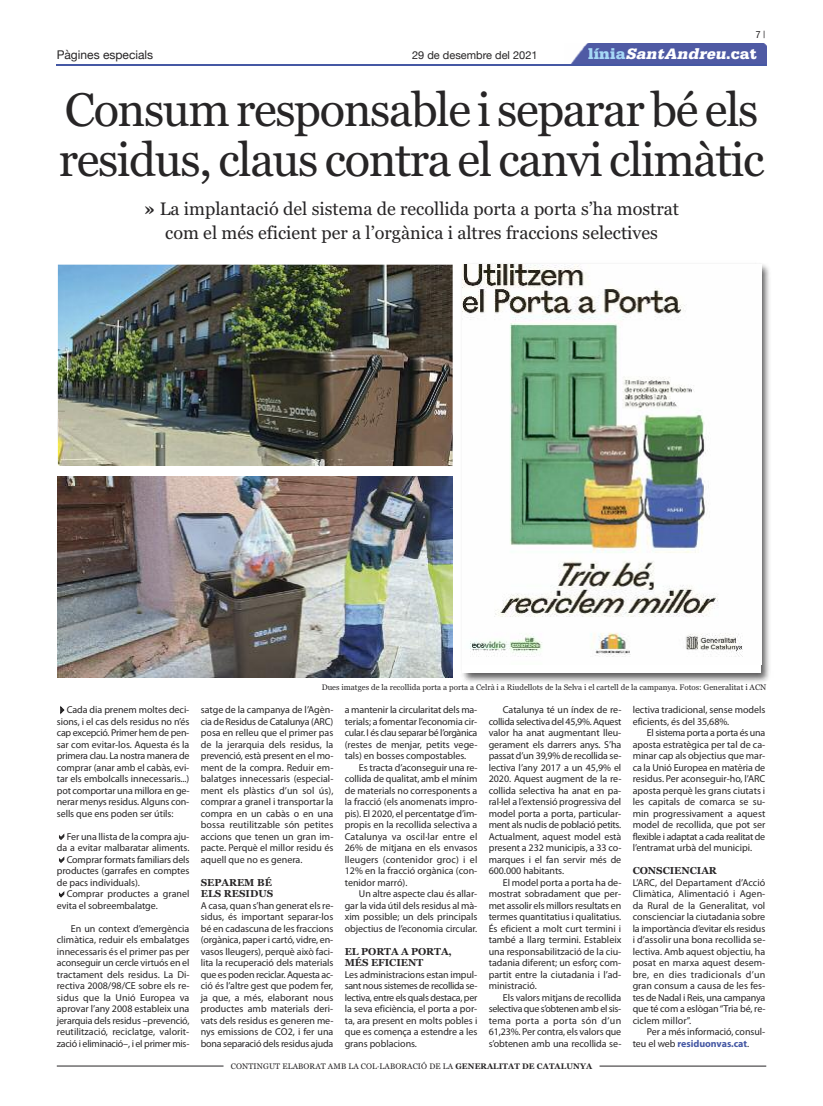
<style>
.page{position:relative;width:823px;height:1106px;background:#fff}
.page>*{position:absolute;margin:0;border:0;box-sizing:border-box;transform-origin:0 0}
.t1{font:47px/50px "Georgia";letter-spacing:-.03em;color:#272526}
.t2{font:18px/24px "Georgia";color:#272526;text-align:center}
.t3{font:italic 900 16px "Serifa";color:#fff}
.t4{font:12px "Helvetica Neue";color:#272526}
.t5{font:11px "Helvetica Neue";color:#272526}
.t6{font:10px/11.5px "Myriad Pro";letter-spacing:-.005em;color:#272526;text-align:justify}
.t7{font:700 10px/11.5px "Georgia";letter-spacing:-.005em;color:#272526}
.t8{font:condensed 10px "Helvetica Neue LT Std";color:#272526}
.t9{font:8px "Georgia";color:#272526}
.s1{font-style:normal;color:#a6d8f6}
.s2{font-style:normal}
.s3{font-weight:700}
.s4{font-weight:700;color:#4558a4}
</style>
<div class="page">
<div style="left:570px;top:44px;width:195px;height:20px;background:#4f5aa4"></div>
<hr style="left:57px;top:64px;width:708px;height:1px;background:#4558a4">
<img style="left:58px;top:265px;width:394px;height:201px">
<hr style="left:57px;top:1065px;width:166px;height:1px;background:#272526">
<hr style="left:599px;top:1065px;width:166px;height:1px;background:#272526">
<img style="left:58px;top:476px;width:394px;height:201px">
<img style="left:462px;top:263px;width:307px;height:420px">
<div style="left:462px;top:265px;width:298px;height:408px;background:#fff"></div>
<img style="left:462px;top:265px;width:281px;height:392px">
<p class="t4" style="left:57px;top:47px;width:98px">Pàgines especials</p>
<p class="t8" style="left:755px;top:31px;width:11px">7|</p>
<p class="t5" style="left:412px;top:48px;width:127px">29 de desembre del 2021</p>
<h3 class="t3" style="left:587px;top:48px;width:170px"><span class="s1">l í n i a</span> SantAndreu<span class="s2">. c a t</span></h3>
<h1 class="t1" style="left:59px;top:84px;width:706px">Consum responsable i separar bé els residus, claus contra el canvi climàtic</h1>
<h2 class="t2" style="left:144px;top:197px;width:536px"><span class="s3">»</span> La implantació del sistema de recollida porta a porta s’ha mostrat com el més eficient per a l’orgànica i altres fraccions selectives</h2>
<p class="t6" style="left:57px;top:705px;width:134px">✔Cada dia prenem moltes deci&shy;sions, i el cas dels residus no n’és cap excepció. Primer hem de pen&shy;sar com evitar-los. Aquesta és la primera clau. La nostra manera de comprar (anar amb el cabàs, evi&shy;tar els embolcalls innecessaris...) pot comportar una millora en ge&shy;nerar menys residus. Alguns con&shy;sells que ens poden ser útils:</p>
<p class="t6" style="left:67px;top:831px;width:124px">Fer una llista de la compra aju-</p>
<p class="t6" style="left:57px;top:843px;width:134px">da a evitar malbaratar aliments.</p>
<p class="t6" style="left:67px;top:854px;width:124px">Comprar formats familiars dels</p>
<p class="t6" style="left:57px;top:866px;width:134px">productes (garrafes en comptes</p>
<p class="t6" style="left:57px;top:877px;width:85px">de pacs individuals).</p>
<p class="t6" style="left:67px;top:889px;width:124px">Comprar productes a granel</p>
<p class="t6" style="left:57px;top:900px;width:102px">evita el sobreembalatge.</p>
<p class="t6" style="left:57px;top:923px;width:134px;text-indent:14px">En un context d’emergència climàtica, reduir els embalatges innecessaris és el primer pas per aconseguir un cercle virtuós en el tractament dels residus. La Di&shy;rectiva 2008/98/CE sobre els re&shy;sidus que la Unió Europea va aprovar l’any 2008 estableix una jerarquia dels residus –prevenció, reutilització, reciclatge, valorit&shy;zació i eliminació–, i el primer mis-</p>
<p class="t9" style="left:321px;top:682px;width:446px">Dues imatges de la recollida porta a porta a Celrà i a Riudellots de la Selva i el cartell de la campanya. Fotos: Generalitat i ACN</p>
<p class="t6" style="left:201px;top:705px;width:134px">satge de la campanya de l’Agèn&shy;cia de Residus de Catalunya (ARC) posa en relleu que el primer pas de la jerarquia dels residus, la prevenció, està present en el mo&shy;ment de la compra. Reduir em&shy;balatges innecessaris (especial&shy;ment els plàstics d’un sol ús), comprar a granel i transportar la compra en un cabàs o en una bossa reutilitzable són petites accions que tenen un gran im&shy;pacte. Perquè el millor residu és aquell que no es genera.</p>
<p class="t7" style="left:201px;top:876px;width:74px">SEPAREM BÉ<br>ELS RESIDUS</p>
<p class="t6" style="left:201px;top:900px;width:134px">A casa, quan s’han generat els re&shy;sidus, és important separar-los bé en cadascuna de les fraccions (orgànica, paper i cartó, vidre, en&shy;vasos lleugers), perquè això faci&shy;lita la recuperació dels materials que es poden reciclar. Aquesta ac&shy;ció és l’altre gest que podem fer, ja que, a més, elaborant nous productes amb materials deri&shy;vats dels residus es generen me&shy;nys emissions de CO2, i fer una bona separació dels residus ajuda</p>
<p class="t6" style="left:344px;top:705px;width:134px">a mantenir la circularitat dels ma&shy;terials; a fomentar l’economia cir&shy;cular. I és clau separar bé l’orgànica (restes de menjar, petits vege&shy;tals) en bosses compostables.</p>
<p class="t6" style="left:344px;top:762px;width:134px;text-indent:14px">Es tracta d’aconseguir una re&shy;collida de qualitat, amb el mínim de materials no corresponents a la fracció (els anomenats impro&shy;pis). El 2020, el percentatge d’im&shy;propis en la recollida selectiva a Catalunya va oscil·lar entre el 26% de mitjana en els envasos lleugers (contenidor groc) i el 12% en la fracció orgànica (con&shy;tenidor marró).</p>
<p class="t6" style="left:344px;top:889px;width:134px;text-indent:14px">Un altre aspecte clau és allar&shy;gar la vida útil dels residus al mà&shy;xim possible; un dels principals objectius de l’economia circular.</p>
<p class="t7" style="left:344px;top:945px;width:108px">EL PORTA A PORTA,<br>MÉS EFICIENT</p>
<p class="t6" style="left:344px;top:969px;width:134px">Les administracions estan impul&shy;sant nous sistemes de recollida se&shy;lectiva, entre els quals destaca, per la seva eficiència, el porta a por&shy;ta, ara present en molts pobles i que es comença a estendre a les grans poblacions.</p>
<p class="t6" style="left:488px;top:705px;width:134px;text-indent:14px">Catalunya té un índex de re&shy;collida selectiva del 45,9%. Aquest valor ha anat augmentant lleu&shy;gerament els darrers anys. S’ha passat d’un 39,9% de recollida se&shy;lectiva l’any 2017 a un 45,9% el 2020. Aquest augment de la re&shy;collida selectiva ha anat en pa&shy;ral·lel a l’extensió progressiva del model porta a porta, particular&shy;ment als nuclis de població petits.<br>Actualment, aquest model està present a 232 municipis, a 33 co&shy;marques i el fan servir més de 600.000 habitants.</p>
<p class="t6" style="left:488px;top:877px;width:134px;text-indent:14px">El model porta a porta ha de&shy;mostrat sobradament que per&shy;met assolir els millors resultats en termes quantitatius i qualitatius.<br>És eficient a molt curt termini i també a llarg termini. Estableix una responsabilització de la ciu&shy;tadania diferent; un esforç com&shy;partit entre la ciutadania i l’ad&shy;ministració.</p>
<p class="t6" style="left:488px;top:992px;width:134px;text-indent:14px">Els valors mitjans de recollida selectiva que s’obtenen amb el sis&shy;tema porta a porta són d’un 61,23%. Per contra, els valors que s’obtenen amb una recollida se-</p>
<p class="t9" style="left:231px;top:1061px;width:362px">CONTINGUT ELABORAT AMB LA COL·LABORACIÓ DE LA <span class="s3">GENERALITAT DE CATALUNYA</span></p>
<p class="t6" style="left:632px;top:705px;width:134px">lectiva tradicional, sense models eficients, és del 35,68%.</p>
<p class="t6" style="left:632px;top:728px;width:134px;text-indent:14px">El sistema porta a porta és una aposta estratègica per tal de ca&shy;minar cap als objectius que mar&shy;ca la Unió Europea en matèria de residus. Per aconseguir-ho, l’ARC aposta perquè les grans ciutats i les capitals de comarca se su&shy;min progressivament a aquest model de recollida, que pot ser flexible i adaptat a cada realitat de l’entramat urbà del municipi.</p>
<p class="t7" style="left:632px;top:865px;width:86px">CONSCIENCIAR</p>
<p class="t6" style="left:632px;top:877px;width:134px">L’ARC, del Departament d’Acció Climàtica, Alimentació i Agen&shy;da Rural de la Generalitat, vol conscienciar la ciutadania sobre la importància d’evitar els residus i d’assolir una bona recollida se&shy;lectiva. Amb aquest objectiu, ha posat en marxa aquest desem&shy;bre, en dies tradicionals d’un gran consum a causa de les fes&shy;tes de Nadal i Reis, una campanya que té com a eslògan“Tria bé, re&shy;ciclem millor”.</p>
<p class="t6" style="left:632px;top:1027px;width:134px;text-indent:14px">Per a més informació, consul&shy;teu el web <span class="s4">residuonvas.cat</span>.</p>
</div>
